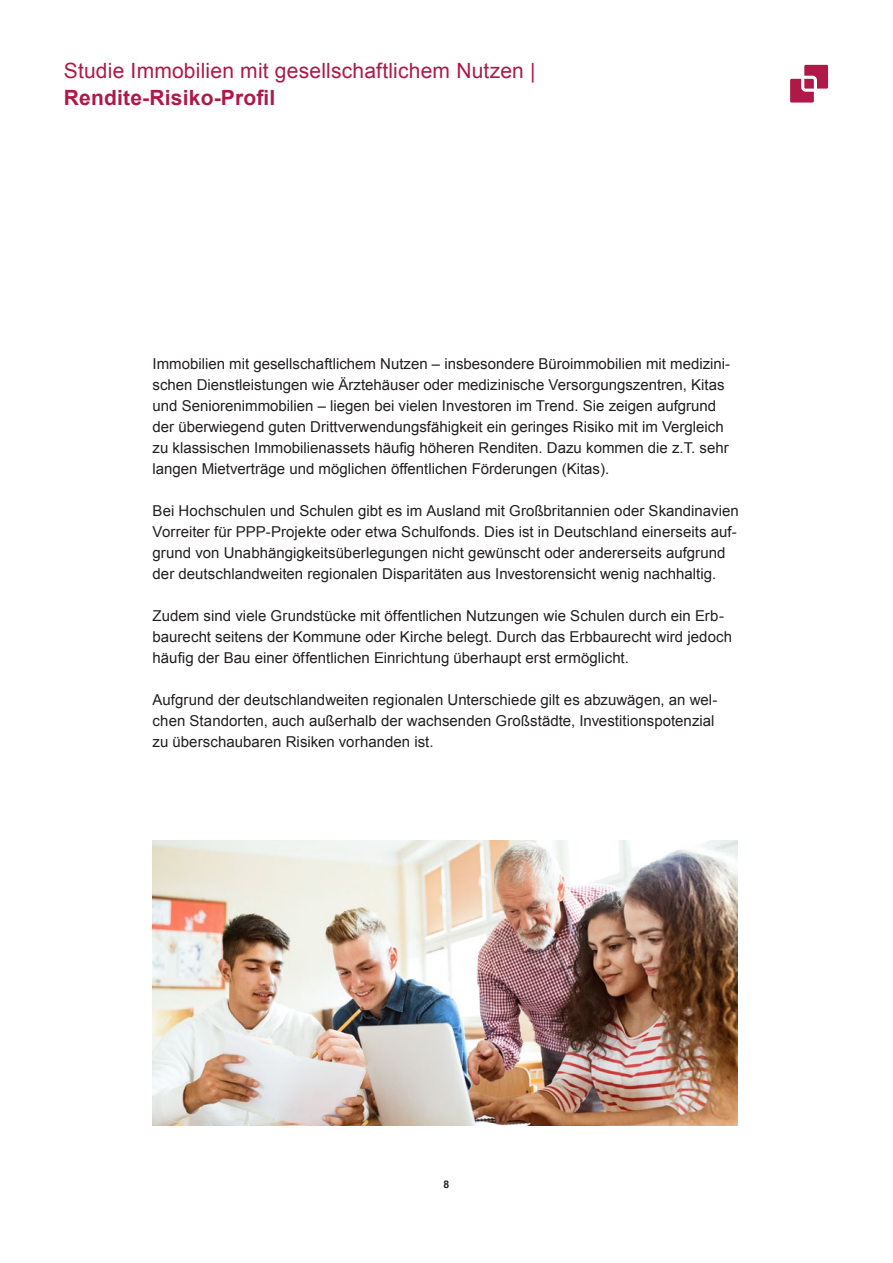
<style>
.page{position:relative;width:893px;height:1263px;background:#fff}
.page>*{position:absolute;margin:0;border:0;box-sizing:border-box;transform-origin:0 0}
.t1{font:21px "Arial";letter-spacing:.01em;color:#ae1947}
.Headline_22{font:700 21px "Arial";letter-spacing:.01em;color:#ae1947}
.Copy{font:15px/21px "Arial";color:#231f20}
.Copy_2{font:15px/21px "Arial";color:#231f20}
.t2{font:700 10.5px "Arial";color:#231f20}
</style>
<div class="page">
<svg style="left:790px;top:65px;width:38px;height:38px"></svg>
<img style="left:153px;top:840px;width:585px;height:286px">
<h1 class="t1" style="left:64px;top:57px;width:473px">Studie Immobilien mit gesellschaftlichem Nutzen |</h1>
<p class="Headline_22" style="left:64px;top:83px;width:213px">Rendite-Risiko-Profil</p>
<p class="Copy_2" style="left:153px;top:353px;width:579px">Immobilien mit gesellschaftlichem Nutzen – insbesondere Büroimmobilien mit medizini&shy;schen Dienstleistungen wie Ärztehäuser oder medizinische Versorgungszentren, Kitas und Seniorenimmobilien – liegen bei vielen Investoren im Trend. Sie zeigen aufgrund der überwiegend guten Drittverwendungsfähigkeit ein geringes Risiko mit im Vergleich zu klassischen Immobilienassets häufig höheren Renditen. Dazu kommen die z.T. sehr langen Mietverträge und möglichen öffentlichen Förderungen (Kitas).</p>
<p class="Copy" style="left:153px;top:500px;width:588px">Bei Hochschulen und Schulen gibt es im Ausland mit Großbritannien oder Skandinavien Vorreiter für PPP-Projekte oder etwa Schulfonds. Dies ist in Deutschland einerseits auf&shy;grund von Unabhängigkeitsüberlegungen nicht gewünscht oder andererseits aufgrund der deutschlandweiten regionalen Disparitäten aus Investorensicht wenig nachhaltig.</p>
<p class="Copy" style="left:153px;top:605px;width:581px">Zudem sind viele Grundstücke mit öffentlichen Nutzungen wie Schulen durch ein Erb&shy;baurecht seitens der Kommune oder Kirche belegt. Durch das Erbbaurecht wird jedoch häufig der Bau einer öffentlichen Einrichtung überhaupt erst ermöglicht.</p>
<p class="Copy" style="left:153px;top:689px;width:566px">Aufgrund der deutschlandweiten regionalen Unterschiede gilt es abzuwägen, an wel&shy;chen Standorten, auch außerhalb der wachsenden Großstädte, Investitionspotenzial zu überschaubaren Risiken vorhanden ist.</p>
<p class="t2" style="left:444px;top:1177px;width:7px">8</p>
</div>
